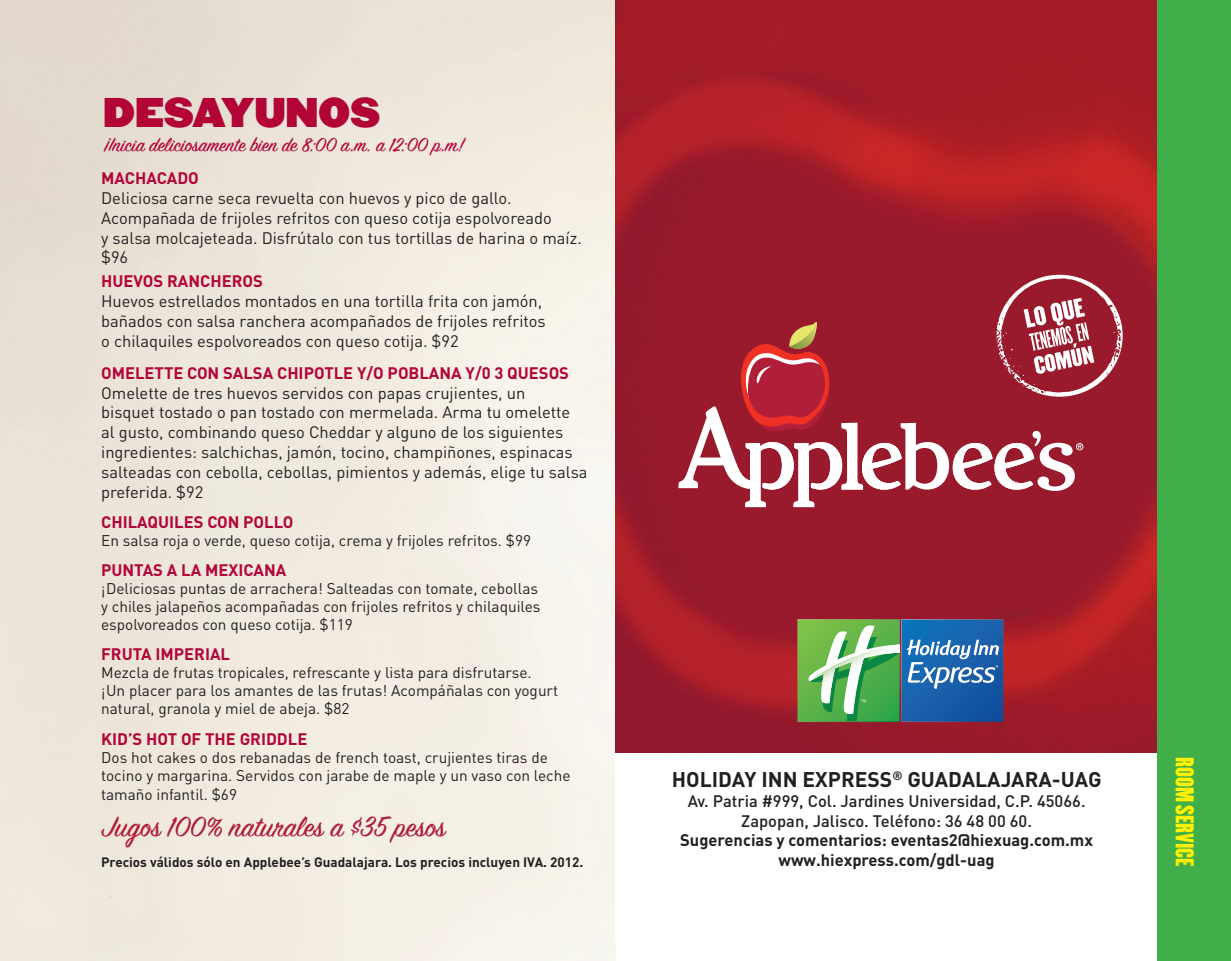
<style>
.page{position:relative;width:1231px;height:961px;background:#fff}
.page>*{position:absolute;margin:0;border:0;box-sizing:border-box;transform-origin:0 0}
.t1{font:36.3px "Champion Heviweight";color:#b30437}
.t2{font:31.5px "Sign Painter House Script";color:#b01e39}
.t3{font:22.5px "Champion Liteweight";color:#fff101}
.Items{font:21.45px "Sign Painter House Script";color:#b30437}
.t4{font:700 21px "DIN";color:#231f20}
.t5{font:16.5px/19.8px "DINOT";color:#231f20}
.t6{font:700 16.5px "DINOT";color:#b30437}
.t7{font:500 16.5px "DIN";color:#231f20}
.t8{font:700 16.5px "DIN";color:#231f20}
.t9{font:15.3px/18px "DINOT";color:#231f20}
.t10{font:700 13.5px "DINOT";color:#231f20}
</style>
<div class="page">
<img style="left:615px;top:0;width:542px;height:752px">
<svg style="left:678px;top:275px;width:444px;height:232px;background:#a83b4a"></svg>
<div style="left:1157px;top:0;width:74px;height:961px;background:#40ae49"></div>
<svg style="left:797px;top:619px;width:206px;height:103px;background:#54968f"></svg>
<p class="t1" style="left:104px;top:92px;width:278px">DESAYUNOS</p>
<p class="Items" style="left:103px;top:134px;width:363px">¡Inicia deliciosamente bien de 8:00 a.m. a 12:00 p.m!</p>
<p class="t6" style="left:101px;top:167px;width:99px">MACHACADO</p>
<p class="t5" style="left:101px;top:188px;width:452px">Deliciosa carne seca revuelta con huevos y pico de gallo.<br>Acompañada de frijoles refritos con queso cotija espolvoreado</p>
<p class="t5" style="left:101px;top:227px;width:482px">y salsa molcajeteada. Disfrútalo con tus tortillas de harina o maíz. $96</p>
<p class="t6" style="left:101px;top:271px;width:163px">HUEVOS RANCHEROS</p>
<p class="t5" style="left:101px;top:291px;width:446px">Huevos estrellados montados en una tortilla frita con jamón, bañados con salsa ranchera acompañados de frijoles refritos</p>
<p class="t5" style="left:101px;top:331px;width:359px">o chilaquiles espolvoreados con queso cotija. $92</p>
<p class="t6" style="left:101px;top:362px;width:469px">OMELETTE CON SALSA CHIPOTLE Y/O POBLANA Y/0 3 QUESOS</p>
<p class="t5" style="left:101px;top:382px;width:488px">Omelette de tres huevos servidos con papas crujientes, un<br>bisquet tostado o pan tostado con mermelada. Arma tu omelette al gusto, combinando queso Cheddar y alguno de los siguientes ingredientes: salchichas, jamón, tocino, champiñones, espinacas salteadas con cebolla, cebollas, pimientos y además, elige tu salsa preferida. $92</p>
<p class="t6" style="left:101px;top:511px;width:194px">CHILAQUILES CON POLLO</p>
<p class="t9" style="left:101px;top:531px;width:431px">En salsa roja o verde, queso cotija, crema y frijoles refritos. $99</p>
<p class="t6" style="left:101px;top:559px;width:187px">PUNTAS A LA MEXICANA</p>
<p class="t9" style="left:101px;top:579px;width:441px">¡Deliciosas puntas de arrachera! Salteadas con tomate, cebollas y chiles jalapeños acompañadas con frijoles refritos y chilaquiles espolvoreados con queso cotija. $119</p>
<p class="t6" style="left:101px;top:643px;width:130px">FRUTA IMPERIAL</p>
<p class="t9" style="left:101px;top:663px;width:458px">Mezcla de frutas tropicales, refrescante y lista para disfrutarse. ¡Un placer para los amantes de las frutas! Acompáñalas con yogurt natural, granola y miel de abeja. $82</p>
<p class="t6" style="left:101px;top:728px;width:208px">KID’S HOT OF THE GRIDDLE</p>
<p class="t9" style="left:101px;top:748px;width:471px">Dos hot cakes o dos rebanadas de french toast, crujientes tiras de tocino y margarina. Servidos con jarabe de maple y un vaso con leche tamaño infantil. $69</p>
<p class="t2" style="left:102px;top:811px;width:345px">Jugos 100% naturales a $35 pesos</p>
<p class="t10" style="left:101px;top:853px;width:484px">Precios válidos sólo en Applebee’s Guadalajara. Los precios incluyen IVA. 2012.</p>
<p class="t4" style="left:672px;top:765px;width:431px">HOLIDAY INN EXPRESS<sup>®</sup> GUADALAJARA-UAG</p>
<p class="t7" style="left:687px;top:789px;width:399px">Av. Patria #999, Col. Jardines Universidad, C.P. 45066.</p>
<p class="t7" style="left:741px;top:809px;width:292px">Zapopan, Jalisco. Teléfono: 36 48 00 60.</p>
<p class="t8" style="left:680px;top:829px;width:414px">Sugerencias y comentarios: eventas2@hiexuag.com.mx</p>
<p class="t8" style="left:778px;top:849px;width:218px">www.hiexpress.com/gdl-uag</p>
<p class="t3" style="left:1197px;top:757px;width:111px;rotate:90deg">ROOM SERVICE</p>
</div>
